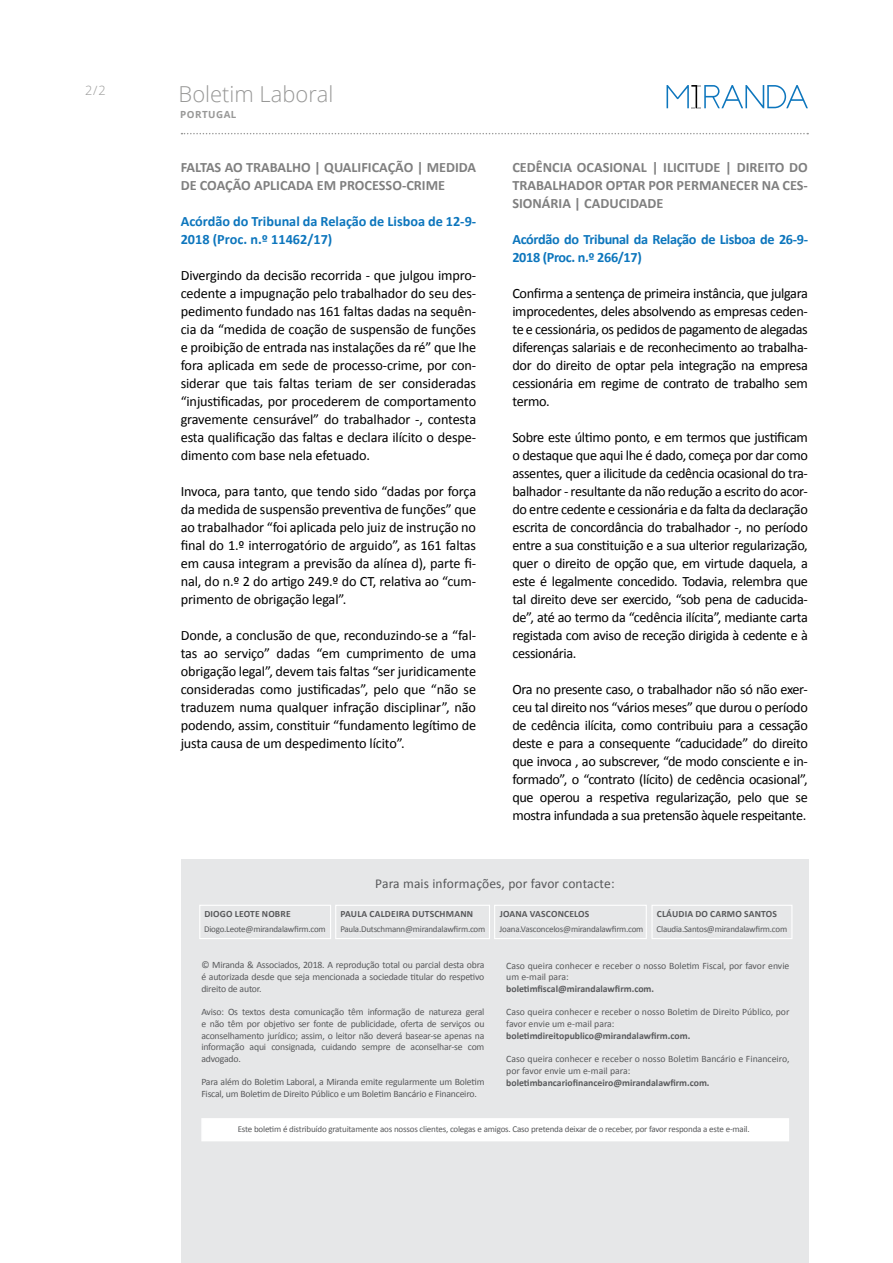
<style>
.page{position:relative;width:893px;height:1263px;background:#fff}
.page>*{position:absolute;margin:0;border:0;box-sizing:border-box;transform-origin:0 0}
.t1{font:300 21.9px "Open Sans";color:#989897}
.t2{font:14.25px/18px "Calibri";letter-spacing:-.025em;color:#000;text-align:justify}
.t3{font:700 14.25px/18px "Calibri";color:#808080}
.t4{font:700 14.25px/18px "Calibri";color:#0d76bd}
.t5{font:700 14.25px/18px "Calibri";letter-spacing:-.02em;color:#0d76bd}
.t6{font:13.5px "Calibri";letter-spacing:.01em;color:#58595b}
.t7{font:300 12.75px "Open Sans";color:#989897}
.t8{font:9.75px/11.7px "Calibri";letter-spacing:-.02em;color:#58595b;text-align:justify}
.t9{font:9.75px/11.7px "Calibri";color:#58595b}
.t10{font:700 9.75px "Calibri";color:#58595b}
.t11{font:700 9.75px "Open Sans";letter-spacing:.05em;color:#989897}
.t12{font:700 9.6px "Calibri";letter-spacing:.02em;color:#58595b}
.t13{font:9px "Calibri";letter-spacing:-.025em;color:#58595b}
</style>
<div class="page">
<svg style="left:666px;top:85px;width:142px;height:23px"></svg>
<svg style="left:181px;top:133px;width:627px;height:1px"></svg>
<div style="left:181px;top:859px;width:628px;height:404px;background:#e6e7e8"></div>
<div style="left:201px;top:1118px;width:588px;height:23px;background:#fff"></div>
<div style="left:494px;top:905px;width:153px;height:34px;border:1px solid #fff"></div>
<div style="left:335px;top:905px;width:155px;height:34px;border:1px solid #fff"></div>
<div style="left:651px;top:905px;width:141px;height:34px;border:1px solid #fff"></div>
<div style="left:199px;top:905px;width:132px;height:34px;border:1px solid #fff"></div>
<p class="t7" style="left:85px;top:81px;width:22px">2/2</p>
<p class="t1" style="left:179px;top:79px;width:156px">Boletim Laboral</p>
<p class="t11" style="left:180px;top:108px;width:58px">PORTUGAL</p>
<p class="t3" style="left:181px;top:159px;width:297px">FALTAS AO TRABALHO | QUALIFICAÇÃO | MEDIDA<br>DE COAÇÃO APLICADA EM PROCESSO-CRIME</p>
<p class="t4" style="left:181px;top:213px;width:297px">Acórdão do Tribunal da Relação de Lisboa de 12-9-<br>2018 (Proc. n.º 11462/17)</p>
<p class="t2" style="left:181px;top:267px;width:297px">Divergindo da decisão recorrida - que julgou impro&shy;cedente a impugnação pelo trabalhador do seu des&shy;pedimento fundado nas 161 faltas dadas na sequên&shy;cia da “medida de coação de suspensão de funções e proibição de entrada nas instalações da ré” que lhe fora aplicada em sede de processo-crime, por con&shy;siderar que tais faltas teriam de ser consideradas “injustificadas, por procederem de comportamento gravemente censurável” do trabalhador -, contesta esta qualificação das faltas e declara ilícito o despe&shy;dimento com base nela efetuado.</p>
<p class="t2" style="left:181px;top:483px;width:297px">Invoca, para tanto, que tendo sido “dadas por força da medida de suspensão preventiva de funções” que ao trabalhador “foi aplicada pelo juiz de instrução no final do 1.º interrogatório de arguido”, as 161 faltas em causa integram a previsão da alínea d), parte fi&shy;nal, do n.º 2 do artigo 249.º do CT, relativa ao “cum&shy;primento de obrigação legal”.</p>
<p class="t2" style="left:181px;top:627px;width:297px">Donde, a conclusão de que, reconduzindo-se a “fal&shy;tas ao serviço” dadas “em cumprimento de uma obrigação legal”, devem tais faltas “ser juridicamente consideradas como justificadas”, pelo que “não se traduzem numa qualquer infração disciplinar”, não podendo, assim, constituir “fundamento legítimo de justa causa de um despedimento lícito”.</p>
<p class="t3" style="left:512px;top:159px;width:297px;text-align:justify">CEDÊNCIA OCASIONAL | ILICITUDE | DIREITO DO TRABALHADOR OPTAR POR PERMANECER NA CES-SIONÁRIA | CADUCIDADE</p>
<p class="t5" style="left:512px;top:231px;width:297px">Acórdão do Tribunal da Relação de Lisboa de 26-9-<br>2018 (Proc. n.º 266/17)</p>
<p class="t2" style="left:512px;top:285px;width:297px">Confirma a sentença de primeira instância, que julgara improcedentes, deles absolvendo as empresas ceden&shy;te e cessionária, os pedidos de pagamento de alegadas diferenças salariais e de reconhecimento ao trabalha&shy;dor do direito de optar pela integração na empresa cessionária em regime de contrato de trabalho sem termo.</p>
<p class="t2" style="left:512px;top:429px;width:297px">Sobre este último ponto, e em termos que justificam o destaque que aqui lhe é dado, começa por dar como assentes, quer a ilicitude da cedência ocasional do tra&shy;balhador - resultante da não redução a escrito do acor&shy;do entre cedente e cessionária e da falta da declaração escrita de concordância do trabalhador -, no período entre a sua constituição e a sua ulterior regularização, quer o direito de opção que, em virtude daquela, a este é legalmente concedido. Todavia, relembra que tal direito deve ser exercido, “sob pena de caducida&shy;de”, até ao termo da “cedência ilícita”, mediante carta registada com aviso de receção dirigida à cedente e à cessionária.</p>
<p class="t2" style="left:512px;top:681px;width:297px">Ora no presente caso, o trabalhador não só não exer&shy;ceu tal direito nos “vários meses” que durou o período de cedência ilícita, como contribuiu para a cessação deste e para a consequente “caducidade” do direito que invoca , ao subscrever, “de modo consciente e in&shy;formado”, o “contrato (lícito) de cedência ocasional”, que operou a respetiva regularização, pelo que se mostra infundada a sua pretensão àquele respeitante.</p>
<p class="t12" style="left:204px;top:908px;width:88px">DIOGO LEOTE NOBRE</p>
<p class="t13" style="left:204px;top:923px;width:123px">Diogo.Leote@mirandalawfirm.com</p>
<p class="t6" style="left:375px;top:875px;width:241px">Para mais informações, por favor contacte:</p>
<p class="t12" style="left:341px;top:908px;width:134px">PAULA CALDEIRA DUTSCHMANN</p>
<p class="t13" style="left:340px;top:923px;width:146px">Paula.Dutschmann@mirandalawfirm.com</p>
<p class="t12" style="left:500px;top:908px;width:91px">JOANA VASCONCELOS</p>
<p class="t13" style="left:499px;top:923px;width:145px">Joana.Vasconcelos@mirandalawfirm.com</p>
<p class="t12" style="left:657px;top:908px;width:122px">CLÁUDIA DO CARMO SANTOS</p>
<p class="t13" style="left:657px;top:923px;width:132px">Claudia.Santos@mirandalawfirm.com</p>
<p class="t8" style="left:201px;top:959px;width:285px">© Miranda &amp; Associados, 2018. A reprodução total ou parcial desta obra é autorizada desde que seja mencionada a sociedade titular do respetivo direito de autor.</p>
<p class="t8" style="left:201px;top:1006px;width:285px">Aviso: Os textos desta comunicação têm informação de natureza geral e não têm por objetivo ser fonte de publicidade, oferta de serviços ou aconselhamento jurídico; assim, o leitor não deverá basear-se apenas na informação aqui consignada, cuidando sempre de aconselhar-se com advogado.</p>
<p class="t8" style="left:201px;top:1076px;width:285px">Para além do Boletim Laboral, a Miranda emite regularmente um Boletim<br>Fiscal, um Boletim de Direito Público e um Boletim Bancário e Financeiro.</p>
<p class="t9" style="left:506px;top:959px;width:285px">Caso queira conhecer e receber o nosso Boletim Fiscal, por favor envie um e-mail para:</p>
<p class="t10" style="left:506px;top:982px;width:149px">boletimfiscal@mirandalawfirm.com.</p>
<p class="t9" style="left:506px;top:1006px;width:285px">Caso queira conhecer e receber o nosso Boletim de Direito Público, por favor envie um e-mail para:</p>
<p class="t10" style="left:506px;top:1029px;width:185px">boletimdireitopublico@mirandalawfirm.com.</p>
<p class="t9" style="left:506px;top:1053px;width:285px">Caso queira conhecer e receber o nosso Boletim Bancário e Financeiro, por favor envie um e-mail para:</p>
<p class="t10" style="left:506px;top:1076px;width:205px">boletimbancariofinanceiro@mirandalawfirm.com.</p>
<p class="t13" style="left:238px;top:1123px;width:513px">Este boletim é distribuído gratuitamente aos nossos clientes, colegas e amigos. Caso pretenda deixar de o receber, por favor responda a este e-mail.</p>
</div>
